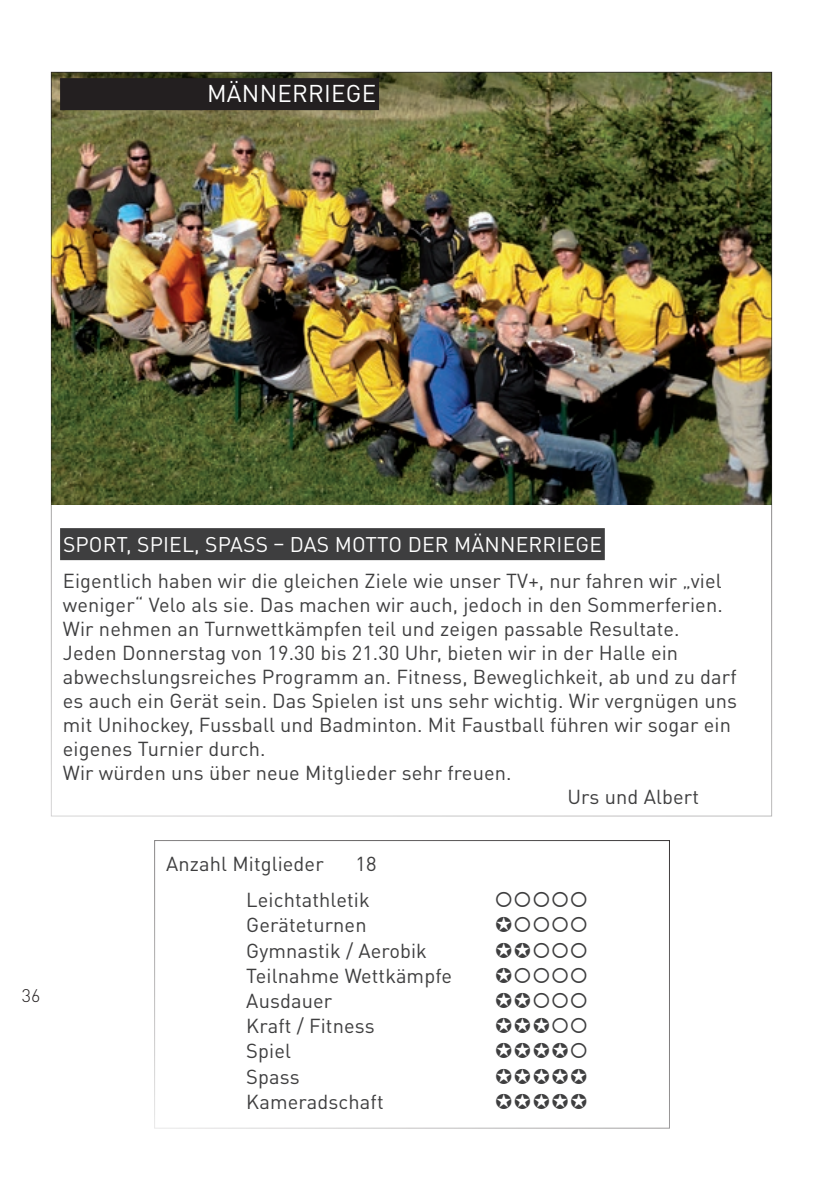
<style>
.page{position:relative;width:840px;height:1191px;background:#fff}
.page>*{position:absolute;margin:0;border:0;box-sizing:border-box;transform-origin:0 0}
.t1{font:24px "DIN Pro";letter-spacing:.01em;color:#fff}
.t2{font:21px "DIN Pro";letter-spacing:.01em;color:#fff}
.t3{font:21px "Wingdings";color:#3e3e3f}
.t4{font:20px/36.6px "DIN Pro";letter-spacing:.005em;color:#3e3e3f}
.t5{font:300 18px "DIN Pro";color:#231f20}
</style>
<div class="page">
<img style="left:53px;top:74px;width:716px;height:430px">
<div style="left:60px;top:78px;width:319px;height:32px;background:#231f20"></div>
<div style="left:60px;top:528px;width:544px;height:32px;background:#3e3e3f"></div>
<p class="t1" style="left:207px;top:75px;width:170px">MÄNNERRIEGE</p>
<p class="t5" style="left:22px;top:982px;width:20px">36</p>
<p class="t2" style="left:63px;top:528px;width:540px">SPORT, SPIEL, SPASS – DAS MOTTO DER MÄNNERRIEGE</p>
<p class="t4" style="left:63px;top:560px;width:659px">Eigentlich haben wir die gleichen Ziele wie unser TV+, nur fahren wir „viel</p>
<p class="t4" style="left:63px;top:584px;width:661px">weniger“ Velo als sie. Das machen wir auch, jedoch in den Sommerferien.</p>
<p class="t4" style="left:63px;top:608px;width:618px">Wir nehmen an Turnwettkämpfen teil und zeigen passable Resultate.</p>
<p class="t4" style="left:63px;top:632px;width:616px">Jeden Donnerstag von 19.30 bis 21.30 Uhr, bieten wir in der Halle ein</p>
<p class="t4" style="left:63px;top:656px;width:675px">abwechslungsreiches Programm an. Fitness, Beweglichkeit, ab und zu darf</p>
<p class="t4" style="left:63px;top:680px;width:675px">es auch ein Gerät sein. Das Spielen ist uns sehr wichtig. Wir vergnügen uns</p>
<p class="t4" style="left:63px;top:704px;width:669px">mit Unihockey, Fussball und Badminton. Mit Faustball führen wir sogar ein</p>
<p class="t4" style="left:63px;top:728px;width:204px">eigenes Turnier durch.</p>
<p class="t4" style="left:63px;top:752px;width:450px">Wir würden uns über neue Mitglieder sehr freuen.</p>
<p class="t4" style="left:567px;top:776px;width:133px">Urs und Albert</p>
<p class="t4" style="left:246px;top:843px;width:132px;text-indent:109px">18<br>Leichtathletik</p>
<p class="t4" style="left:166px;top:843px;width:159px">Anzahl Mitglieder</p>
<p class="t3" style="left:494px;top:888px;width:95px">○○○○○</p>
<p class="t4" style="left:246px;top:904px;width:122px">Geräteturnen</p>
<p class="t3" style="left:513px;top:913px;width:76px">○○○○</p>
<p class="t4" style="left:246px;top:930px;width:182px">Gymnastik / Aerobik</p>
<p class="t3" style="left:531px;top:938px;width:58px">○○○</p>
<p class="t4" style="left:246px;top:955px;width:207px">Teilnahme Wettkämpfe</p>
<p class="t3" style="left:513px;top:963px;width:76px">○○○○</p>
<p class="t4" style="left:246px;top:980px;width:87px">Ausdauer</p>
<p class="t3" style="left:531px;top:989px;width:58px">○○○</p>
<p class="t4" style="left:246px;top:1005px;width:130px">Kraft / Fitness</p>
<p class="t4" style="left:246px;top:1030px;width:46px">Spiel</p>
<p class="t4" style="left:246px;top:1061px;width:139px;line-height:25.2px">Spass<br>Kameradschaft</p>
</div>
